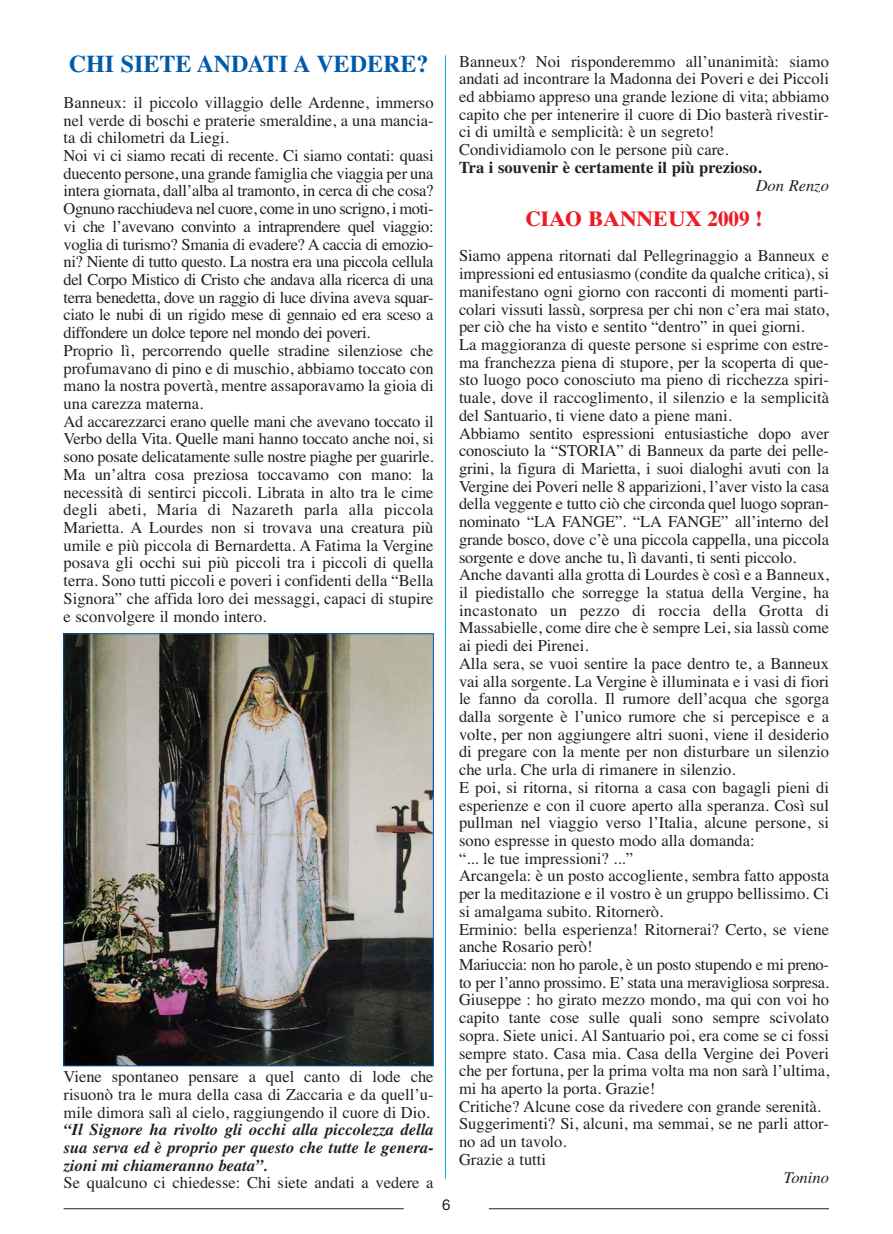
<style>
.page{position:relative;width:893px;height:1234px;background:#fff}
.page>*{position:absolute;margin:0;border:0;box-sizing:border-box;transform-origin:0 0}
.t1{font:24px "Times Bold SC";color:#005aaa}
.t2{font:700 21px "Times Ten";color:#ed1c24}
.t3{font:16.5px/17.7px "Times";color:#231f20}
.t4{font:italic 700 16.5px/17.7px "Times";color:#231f20;text-align:justify}
.t5{font:700 16.5px "Times";color:#231f20}
.t6{font:italic 16.5px "Times";color:#231f20}
.t7{font:15px "Helvetica Neue";color:#231f20}
</style>
<div class="page">
<hr style="left:64px;top:1207px;width:340px;height:1px;background:#231f20">
<hr style="left:489px;top:1207px;width:340px;height:1px;background:#231f20">
<hr style="left:445px;top:55px;width:1px;height:1123px;background:#00adef">
<img style="left:66px;top:635px;width:365px;height:428px">
<h1 class="t1" style="left:69px;top:55px;width:361px">CHI SIETE ANDATI A VEDERE?</h1>
<p class="t3" style="left:64px;top:95px;width:372px">Banneux: il piccolo villaggio delle Ardenne, immerso nel verde di boschi e praterie smeraldine, a una mancia&shy;ta di chilometri da Liegi.<br>Noi vi ci siamo recati di recente. Ci siamo contati: quasi duecento persone, una grande famiglia che viaggia per una intera giornata, dall’alba al tramonto, in cerca di che cosa?<br>Ognuno racchiudeva nel cuore, come in uno scrigno, i moti&shy;vi che l’avevano convinto a intraprendere quel viaggio: voglia di turismo? Smania di evadere? A caccia di emozio&shy;ni? Niente di tutto questo. La nostra era una piccola cellula del Corpo Mistico di Cristo che andava alla ricerca di una terra benedetta, dove un raggio di luce divina aveva squar&shy;ciato le nubi di un rigido mese di gennaio ed era sceso a diffondere un dolce tepore nel mondo dei poveri.<br>Proprio lì, percorrendo quelle stradine silenziose che profumavano di pino e di muschio, abbiamo toccato con mano la nostra povertà, mentre assaporavamo la gioia di una carezza materna.<br>Ad accarezzarci erano quelle mani che avevano toccato il Verbo della Vita. Quelle mani hanno toccato anche noi, si sono posate delicatamente sulle nostre piaghe per guarirle.<br>Ma un’altra cosa preziosa toccavamo con mano: la necessità di sentirci piccoli. Librata in alto tra le cime degli abeti, Maria di Nazareth parla alla piccola Marietta. A Lourdes non si trovava una creatura più umile e più piccola di Bernardetta. A Fatima la Vergine posava gli occhi sui più piccoli tra i piccoli di quella terra. Sono tutti piccoli e poveri i confidenti della “Bella Signora” che affida loro dei messaggi, capaci di stupire e sconvolgere il mondo intero.</p>
<p class="t3" style="left:64px;top:1068px;width:372px;text-align:justify">Viene spontaneo pensare a quel canto di lode che risuonò tra le mura della casa di Zaccaria e da quell’u&shy;mile dimora salì al cielo, raggiungendo il cuore di Dio.</p>
<p class="t4" style="left:64px;top:1121px;width:371px">“Il Signore ha rivolto gli occhi alla piccolezza della sua serva ed è proprio per questo che tutte le genera&shy;zioni mi chiameranno beata”.</p>
<p class="t3" style="left:64px;top:1175px;width:371px">Se qualcuno ci chiedesse: Chi siete andati a vedere a</p>
<p class="t7" style="left:442px;top:1198px;width:10px">6</p>
<p class="t3" style="left:459px;top:54px;width:371px">Banneux? Noi risponderemmo all’unanimità: siamo andati ad incontrare la Madonna dei Poveri e dei Piccoli ed abbiamo appreso una grande lezione di vita; abbiamo capito che per intenerire il cuore di Dio basterà rivestir&shy;ci di umiltà e semplicità: è un segreto!<br>Condividiamolo con le persone più care.</p>
<p class="t5" style="left:459px;top:161px;width:304px">Tra i souvenir è certamente il più prezioso.</p>
<p class="t6" style="left:756px;top:179px;width:75px">Don Renzo</p>
<p class="t2" style="left:526px;top:211px;width:238px">CIAO BANNEUX 2009 !</p>
<p class="t3" style="left:459px;top:248px;width:372px">Siamo appena ritornati dal Pellegrinaggio a Banneux e impressioni ed entusiasmo (condite da qualche critica), si manifestano ogni giorno con racconti di momenti parti&shy;colari vissuti lassù, sorpresa per chi non c’era mai stato, per ciò che ha visto e sentito “dentro” in quei giorni.<br>La maggioranza di queste persone si esprime con estre&shy;ma franchezza piena di stupore, per la scoperta di que&shy;sto luogo poco conosciuto ma pieno di ricchezza spiri&shy;tuale, dove il raccoglimento, il silenzio e la semplicità del Santuario, ti viene dato a piene mani.<br>Abbiamo sentito espressioni entusiastiche dopo aver conosciuto la “STORIA” di Banneux da parte dei pelle&shy;grini, la figura di Marietta, i suoi dialoghi avuti con la Vergine dei Poveri nelle 8 apparizioni, l’aver visto la casa della veggente e tutto ciò che circonda quel luogo sopran&shy;nominato “LA FANGE”. “LA FANGE” all’interno del grande bosco, dove c’è una piccola cappella, una piccola sorgente e dove anche tu, lì davanti, ti senti piccolo.<br>Anche davanti alla grotta di Lourdes è così e a Banneux, il piedistallo che sorregge la statua della Vergine, ha incastonato un pezzo di roccia della Grotta di Massabielle, come dire che è sempre Lei, sia lassù come ai piedi dei Pirenei.<br>Alla sera, se vuoi sentire la pace dentro te, a Banneux vai alla sorgente. La Vergine è illuminata e i vasi di fiori le fanno da corolla. Il rumore dell’acqua che sgorga dalla sorgente è l’unico rumore che si percepisce e a volte, per non aggiungere altri suoni, viene il desiderio di pregare con la mente per non disturbare un silenzio che urla. Che urla di rimanere in silenzio.<br>E poi, si ritorna, si ritorna a casa con bagagli pieni di esperienze e con il cuore aperto alla speranza. Così sul pullman nel viaggio verso l’Italia, alcune persone, si sono espresse in questo modo alla domanda:<br>“... le tue impressioni? ...”<br>Arcangela: è un posto accogliente, sembra fatto apposta per la meditazione e il vostro è un gruppo bellissimo. Ci si amalgama subito. Ritornerò.<br>Erminio: bella esperienza! Ritornerai? Certo, se viene anche Rosario però!<br>Mariuccia: non ho parole, è un posto stupendo e mi preno&shy;to per l’anno prossimo. E’ stata una meravigliosa sorpresa.<br>Giuseppe : ho girato mezzo mondo, ma qui con voi ho capito tante cose sulle quali sono sempre scivolato sopra. Siete unici. Al Santuario poi, era come se ci fossi sempre stato. Casa mia. Casa della Vergine dei Poveri che per fortuna, per la prima volta ma non sarà l’ultima, mi ha aperto la porta. Grazie!<br>Critiche? Alcune cose da rivedere con grande serenità.<br>Suggerimenti? Si, alcuni, ma semmai, se ne parli attor&shy;no ad un tavolo.<br>Grazie a tutti</p>
<p class="t6" style="left:784px;top:1170px;width:47px">Tonino</p>
</div>
